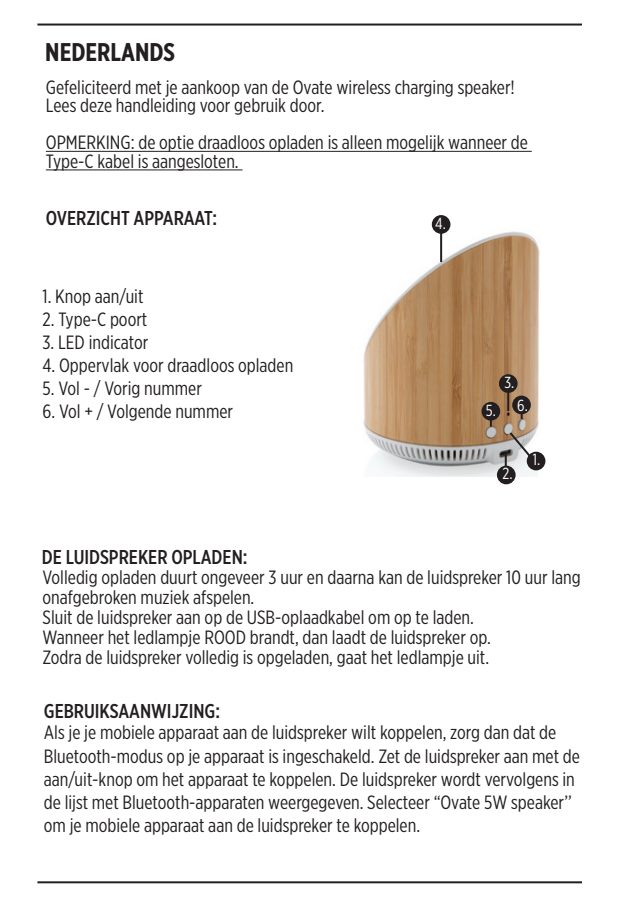
<style>
.page{position:relative;width:624px;height:908px;background:#fff}
.page>*{position:absolute;margin:0;border:0;box-sizing:border-box;transform-origin:0 0}
.Language{font:700 25.6px "Gotham X Narrow";color:#231f20}
.t1{font:500 20px "Gotham X Narrow";color:#231f20}
.t2{font:19.2px/23.2px "Gotham X Narrow";color:#231f20}
.t3{font:16px "Gotham X Narrow";color:#fff}
</style>
<div class="page">
<hr style="left:37px;top:24px;width:545px;height:2px;background:#231f20">
<hr style="left:37px;top:880px;width:545px;height:2px;background:#231f20">
<hr style="left:46px;top:151px;width:485px;height:1px;background:#231f20">
<hr style="left:46px;top:169px;width:196px;height:1px;background:#231f20">
<img style="left:363px;top:225px;width:183px;height:251px">
<div style="left:526px;top:451px;width:19px;height:19px;background:#231f20;border-radius:50%"></div>
<div style="left:499px;top:374px;width:18px;height:19px;background:#231f20;border-radius:50%"></div>
<div style="left:432px;top:215px;width:18px;height:19px;background:#231f20;border-radius:50%"></div>
<div style="left:497px;top:465px;width:18px;height:19px;background:#231f20;border-radius:50%"></div>
<div style="left:481px;top:402px;width:19px;height:18px;background:#231f20;border-radius:50%"></div>
<svg style="left:490px;top:420px;width:2px;height:6px"></svg>
<svg style="left:504px;top:430px;width:29px;height:36px"></svg>
<svg style="left:507px;top:392px;width:2px;height:19px"></svg>
<hr style="left:440px;top:231px;width:2px;height:31px;background:#231f20">
<div style="left:512px;top:395px;width:19px;height:19px;background:#231f20;border-radius:50%"></div>
<p class="Language" style="left:45px;top:37px;width:131px">NEDERLANDS</p>
<p class="t2" style="left:46px;top:75px;width:470px">Gefeliciteerd met je aankoop van de Ovate wireless charging speaker!</p>
<p class="t2" style="left:46px;top:94px;width:280px">Lees deze handleiding voor gebruik door.</p>
<p class="t2" style="left:46px;top:133px;width:483px;line-height:18.4px">OPMERKING: de optie draadloos opladen is alleen mogelijk wanneer de<br>Type-C kabel is aangesloten.</p>
<p class="t1" style="left:46px;top:206px;width:173px">OVERZICHT APPARAAT:</p>
<p class="t2" style="left:43px;top:284px;width:102px">1. Knop aan/uit</p>
<p class="t2" style="left:43px;top:307px;width:106px">2. Type-C poort</p>
<p class="t2" style="left:43px;top:330px;width:107px">3. LED indicator</p>
<p class="t2" style="left:43px;top:353px;width:252px">4. Oppervlak voor draadloos opladen</p>
<p class="t2" style="left:43px;top:376px;width:161px">5. Vol - / Vorig nummer</p>
<p class="t2" style="left:43px;top:399px;width:192px">6. Vol + / Volgende nummer</p>
<p class="t3" style="left:435px;top:214px;width:12px">4.</p>
<p class="t3" style="left:504px;top:373px;width:11px">3.</p>
<p class="t3" style="left:486px;top:401px;width:12px">5.</p>
<p class="t3" style="left:517px;top:395px;width:12px">6.</p>
<p class="t3" style="left:502px;top:464px;width:12px">2.</p>
<p class="t3" style="left:533px;top:450px;width:9px">1.</p>
<p class="t1" style="left:42px;top:544px;width:207px">DE LUIDSPREKER OPLADEN:</p>
<p class="t2" style="left:43px;top:566px;width:539px;line-height:20px">Volledig opladen duurt ongeveer 3 uur en daarna kan de luidspreker 10 uur lang onafgebroken muziek afspelen.</p>
<p class="t2" style="left:43px;top:604px;width:433px">Sluit de luidspreker aan op de USB-oplaadkabel om op te laden.</p>
<p class="t2" style="left:43px;top:624px;width:450px">Wanneer het ledlampje ROOD brandt, dan laadt de luidspreker op.</p>
<p class="t2" style="left:43px;top:644px;width:448px">Zodra de luidspreker volledig is opgeladen, gaat het ledlampje uit.</p>
<p class="t1" style="left:44px;top:698px;width:178px">GEBRUIKSAANWIJZING:</p>
<p class="t2" style="left:44px;top:720px;width:537px">Als je je mobiele apparaat aan de luidspreker wilt koppelen, zorg dan dat de Bluetooth-modus op je apparaat is ingeschakeld. Zet de luidspreker aan met de aan/uit-knop om het apparaat te koppelen. De luidspreker wordt vervolgens in de lijst met Bluetooth-apparaten weergegeven. Selecteer “Ovate 5W speaker’’ om je mobiele apparaat aan de luidspreker te koppelen.</p>
</div>
